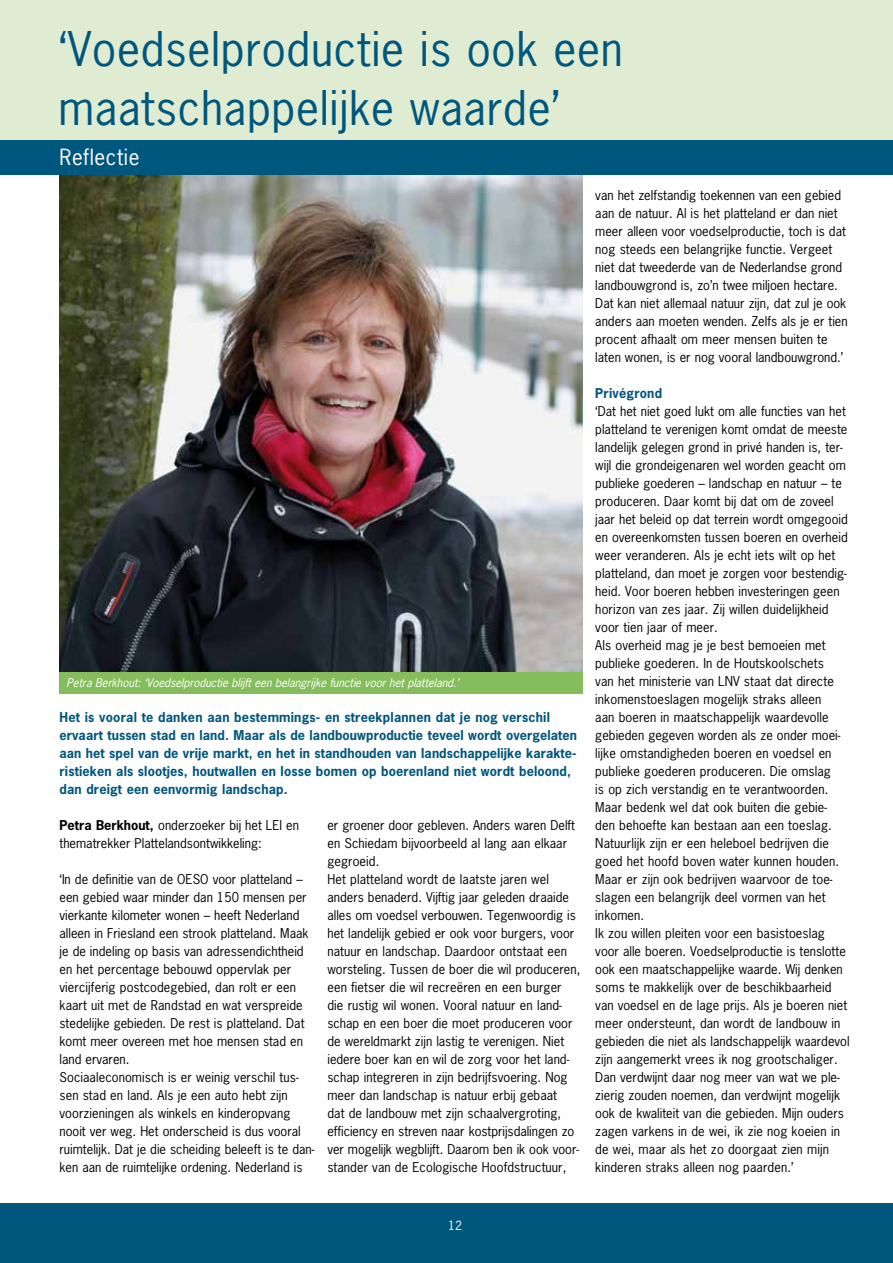
<style>
.page{position:relative;width:893px;height:1263px;background:#fff}
.page>*{position:absolute;margin:0;border:0;box-sizing:border-box;transform-origin:0 0}
.t1{font:45px/58.5px "News Gothic Std";letter-spacing:.015em;color:#00577e}
.t2{font:21px "News Gothic Std";letter-spacing:.025em;color:#fff}
.t3{font:12.75px/18px "News Gothic Std";color:#000}
.t4{font:700 12.75px/18px "News Gothic Std";letter-spacing:.01em;color:#00577e}
.t5{font:12px "News Gothic Std";color:#fff}
.t6{font:italic 11.25px "News Gothic Std";color:#fff}
.s1{font-weight:700}
</style>
<div class="page">
<img style="left:60px;top:174px;width:523px;height:498px">
<div style="left:0;top:0;width:893px;height:151px;background:#dfecd2"></div>
<div style="left:0;top:1203px;width:893px;height:60px;background:#00577e"></div>
<div style="left:0;top:140px;width:893px;height:34px;background:#00577e"></div>
<div style="left:60px;top:672px;width:523px;height:21px;background:#86bd5c"></div>
<h1 class="t1" style="left:58px;top:20px;width:566px">‘Voedselproductie is ook een maatschappelijke waarde’</h1>
<h2 class="t2" style="left:60px;top:143px;width:81px">Reflectie</h2>
<p class="t6" style="left:67px;top:675px;width:397px">PetraBerkhout:‘Voedselproductie blijfteenbelangrijke functie voorhetplatteland.’</p>
<p class="t4" style="left:60px;top:708px;width:519px">Het is vooral te danken aan bestemmings- en streekplannen dat je nog verschil ervaart tussen stad en land. Maar als de landbouwproductie teveel wordt overgelaten aan het spel van de vrije markt, en het in standhouden van landschappelijke karakte&shy;ristieken als slootjes, houtwallen en losse bomen op boerenland niet wordt beloond, dan dreigt een eenvormig landschap.</p>
<p class="t3" style="left:60px;top:816px;width:241px"><span class="s1">Petra Berkhout,</span> onderzoeker bij het LEI en thematrekker Plattelandsontwikkeling:</p>
<p class="t3" style="left:60px;top:870px;width:256px">‘In de definitie van de OESO voor platteland – een gebied waar minder dan 150 mensen per vierkante kilometer wonen – heeft Nederland alleen in Friesland een strook platteland. Maak je de indeling op basis van adressendichtheid en het percentage bebouwd oppervlak per viercijferig postcodegebied, dan rolt er een kaart uit met de Randstad en wat verspreide stedelijke gebieden. De rest is platteland. Dat komt meer overeen met hoe mensen stad en land ervaren.<br>Sociaaleconomisch is er weinig verschil tus&shy;sen stad en land. Als je een auto hebt zijn voorzieningen als winkels en kinderopvang nooit ver weg. Het onderscheid is dus vooral ruimtelijk. Dat je die scheiding beleeft is te dan&shy;ken aan de ruimtelijke ordening. Nederland is</p>
<p class="t3" style="left:327px;top:816px;width:254px">er groener door gebleven. Anders waren Delft en Schiedam bijvoorbeeld al lang aan elkaar gegroeid.<br>Het platteland wordt de laatste jaren wel anders benaderd. Vijftig jaar geleden draaide alles om voedsel verbouwen. Tegenwoordig is het landelijk gebied er ook voor burgers, voor natuur en landschap. Daardoor ontstaat een worsteling. Tussen de boer die wil produceren, een fietser die wil recreëren en een burger die rustig wil wonen. Vooral natuur en land&shy;schap en een boer die moet produceren voor de wereldmarkt zijn lastig te verenigen. Niet iedere boer kan en wil de zorg voor het land&shy;schap integreren in zijn bedrijfsvoering. Nog meer dan landschap is natuur erbij gebaat<br>dat de landbouw met zijn schaalvergroting, efficiency en streven naar kostprijsdalingen zo ver mogelijk wegblijft. Daarom ben ik ook voor&shy;stander van de Ecologische Hoofdstructuur,</p>
<p class="t3" style="left:595px;top:186px;width:254px">van het zelfstandig toekennen van een gebied aan de natuur. Al is het platteland er dan niet meer alleen voor voedselproductie, toch is dat nog steeds een belangrijke functie. Vergeet niet dat tweederde van de Nederlandse grond landbouwgrond is, zo’n twee miljoen hectare.<br>Dat kan niet allemaal natuur zijn, dat zul je ook anders aan moeten wenden. Zelfs als je er tien procent afhaalt om meer mensen buiten te laten wonen, is er nog vooral landbouwgrond.’</p>
<p class="t4" style="left:595px;top:384px;width:68px">Privégrond</p>
<p class="t3" style="left:595px;top:402px;width:256px">‘Dat het niet goed lukt om alle functies van het platteland te verenigen komt omdat de meeste landelijk gelegen grond in privé handen is, ter&shy;wijl die grondeigenaren wel worden geacht om publieke goederen – landschap en natuur – te produceren. Daar komt bij dat om de zoveel jaar het beleid op dat terrein wordt omgegooid en overeenkomsten tussen boeren en overheid weer veranderen. Als je echt iets wilt op het platteland, dan moet je zorgen voor bestendig&shy;heid. Voor boeren hebben investeringen geen horizon van zes jaar. Zij willen duidelijkheid voor tien jaar of meer.<br>Als overheid mag je je best bemoeien met publieke goederen. In de Houtskoolschets<br>van het ministerie van LNV staat dat directe inkomenstoeslagen mogelijk straks alleen<br>aan boeren in maatschappelijk waardevolle gebieden gegeven worden als ze onder moei&shy;lijke omstandigheden boeren en voedsel en publieke goederen produceren. Die omslag<br>is op zich verstandig en te verantwoorden.<br>Maar bedenk wel dat ook buiten die gebie&shy;den behoefte kan bestaan aan een toeslag.<br>Natuurlijk zijn er een heleboel bedrijven die goed het hoofd boven water kunnen houden.<br>Maar er zijn ook bedrijven waarvoor de toe&shy;slagen een belangrijk deel vormen van het inkomen.<br>Ik zou willen pleiten voor een basistoeslag voor alle boeren. Voedselproductie is tenslotte ook een maatschappelijke waarde. Wij denken soms te makkelijk over de beschikbaarheid van voedsel en de lage prijs. Als je boeren niet meer ondersteunt, dan wordt de landbouw in gebieden die niet als landschappelijk waardevol zijn aangemerkt vrees ik nog grootschaliger.<br>Dan verdwijnt daar nog meer van wat we ple&shy;zierig zouden noemen, dan verdwijnt mogelijk ook de kwaliteit van die gebieden. Mijn ouders zagen varkens in de wei, ik zie nog koeien in de wei, maar als het zo doorgaat zien mijn kinderen straks alleen nog paarden.’</p>
<p class="t5" style="left:448px;top:1217px;width:15px">12</p>
</div>
